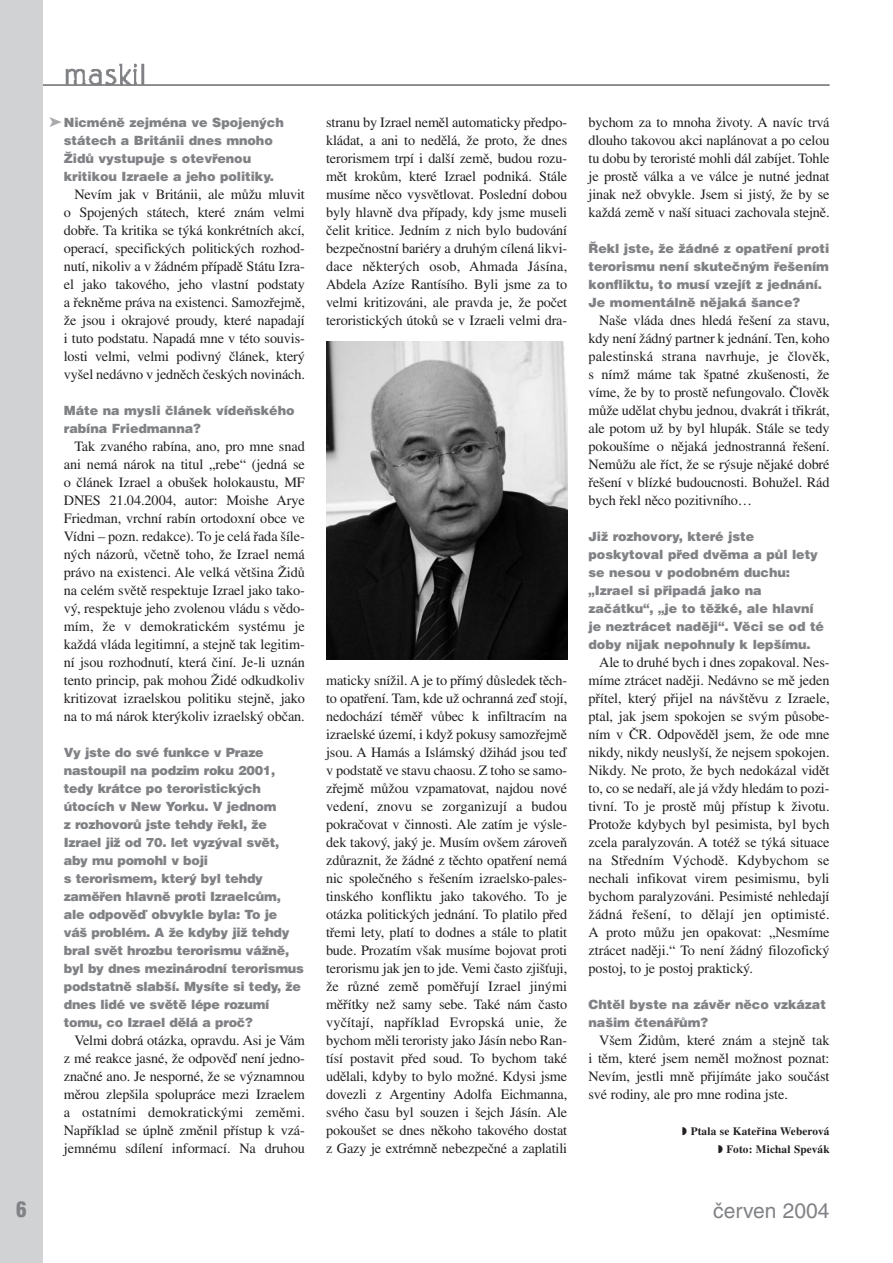
<style>
.page{position:relative;width:893px;height:1263px;background:#fff}
.page>*{position:absolute;margin:0;border:0;box-sizing:border-box;transform-origin:0 0}
.t1{font:21px "Helvetica CE";color:#808285}
.t2{font:900 21px "Helvetica Condensed CE";color:#808285}
.t3{font:14.25px/18px "Times CE";letter-spacing:-.01em;color:#231f20;text-align:justify}
.t4{font:900 12.75px/18px "Helvetica CE";letter-spacing:-.005em;color:#808285}
.t5{font:700 11.25px/18px "Times CE";letter-spacing:.015em;color:#231f20;text-align:right}
</style>
<div class="page">
<hr style="left:37px;top:85px;width:792px;height:1px;background:#231f20">
<div style="left:0;top:0;width:43px;height:1263px;background:#d1d2d4"></div>
<img style="left:65px;top:63px;width:80px;height:23px">
<img style="left:326px;top:341px;width:241px;height:318px">
<p class="t4" style="left:64px;top:115px;width:221px">Nicméně zejména ve Spojených státech a Británii dnes mnoho<br>Židů vystupuje s otevřenou kritikou Izraele a jeho politiky.</p>
<p class="t3" style="left:64px;top:187px;width:242px;text-indent:11px">Nevím jak v Británii, ale můžu mluvit o Spojených státech, které znám velmi dobře. Ta kritika se týká konkrétních akcí, operací, specifických politických rozhod&shy;nutí, nikoliv a v žádném případě Státu Izra&shy;el jako takového, jeho vlastní podstaty a řekněme práva na existenci. Samozřejmě, že jsou i okrajové proudy, které napadají i tuto podstatu. Napadá mne v této souvis&shy;losti velmi, velmi podivný článek, který vyšel nedávno v jedněch českých novinách.</p>
<p class="t4" style="left:64px;top:403px;width:232px">Máte na mysli článek vídeňského rabína Friedmanna?</p>
<p class="t3" style="left:64px;top:439px;width:242px;text-indent:11px">Tak zvaného rabína, ano, pro mne snad ani nemá nárok na titul „rebe“ (jedná se o článek Izrael a obušek holokaustu, MF DNES 21.04.2004, autor: Moishe Arye Friedman, vrchní rabín ortodoxní obce ve Vídni – pozn. redakce). To je celá řada šíle&shy;ných názorů, včetně toho, že Izrael nemá právo na existenci. Ale velká většina Židů na celém světě respektuje Izrael jako tako&shy;vý, respektuje jeho zvolenou vládu s vědo&shy;mím, že v demokratickém systému je každá vláda legitimní, a stejně tak legitim&shy;ní jsou rozhodnutí, která činí. Je-li uznán tento princip, pak mohou Židé odkudkoliv kritizovat izraelskou politiku stejně, jako na to má nárok kterýkoliv izraelský občan.</p>
<p class="t4" style="left:64px;top:745px;width:241px">Vy jste do své funkce v Praze nastoupil na podzim roku 2001, tedy krátce po teroristických útocích v New Yorku. V jednom<br>z rozhovorů jste tehdy řekl, že<br>Izrael již od 70. let vyzýval svět, aby mu pomohl v boji<br>s terorismem, který byl tehdy zaměřen hlavně proti Izraelcům, ale odpověď obvykle byla: To je váš problém. A že kdyby již tehdy bral svět hrozbu terorismu vážně, byl by dnes mezinárodní terorismus podstatně slabší. Mysíte si tedy, že dnes lidé ve světě lépe rozumí tomu, co Izrael dělá a proč?</p>
<p class="t3" style="left:64px;top:1033px;width:242px;text-indent:11px">Velmi dobrá otázka, opravdu. Asi je Vám z mé reakce jasné, že odpověď není jedno&shy;značné ano. Je nesporné, že se významnou měrou zlepšila spolupráce mezi Izraelem a ostatními demokratickými zeměmi.<br>Například se úplně změnil přístup k vzá&shy;jemnému sdílení informací. Na druhou</p>
<p class="t3" style="left:326px;top:115px;width:242px">stranu by Izrael neměl automaticky předpo&shy;kládat, a ani to nedělá, že proto, že dnes terorismem trpí i další země, budou rozu&shy;mět krokům, které Izrael podniká. Stále musíme něco vysvětlovat. Poslední dobou byly hlavně dva případy, kdy jsme museli čelit kritice. Jedním z nich bylo budování bezpečnostní bariéry a druhým cílená likvi&shy;dace některých osob, Ahmada Jásína, Abdela Azíze Rantísího. Byli jsme za to velmi kritizováni, ale pravda je, že počet teroristických útoků se v Izraeli velmi dra-</p>
<p class="t3" style="left:326px;top:673px;width:242px">maticky snížil. A je to přímý důsledek těch&shy;to opatření. Tam, kde už ochranná zeď stojí, nedochází téměř vůbec k infiltracím na izraelské území, i když pokusy samozřejmě jsou. A Hamás a Islámský džihád jsou teď v podstatě ve stavu chaosu. Z toho se samo&shy;zřejmě můžou vzpamatovat, najdou nové vedení, znovu se zorganizují a budou pokračovat v činnosti. Ale zatím je výsle&shy;dek takový, jaký je. Musím ovšem zároveň zdůraznit, že žádné z těchto opatření nemá nic společného s řešením izraelsko-pales&shy;tinského konfliktu jako takového. To je otázka politických jednání. To platilo před třemi lety, platí to dodnes a stále to platit bude. Prozatím však musíme bojovat proti terorismu jak jen to jde. Vemi často zjišťuji, že různé země poměřují Izrael jinými měřítky než samy sebe. Také nám často vyčítají, například Evropská unie, že bychom měli teroristy jako Jásín nebo Ran&shy;tísí postavit před soud. To bychom také udělali, kdyby to bylo možné. Kdysi jsme dovezli z Argentiny Adolfa Eichmanna, svého času byl souzen i šejch Jásín. Ale pokoušet se dnes někoho takového dostat z Gazy je extrémně nebezpečné a zaplatili</p>
<p class="t3" style="left:588px;top:115px;width:242px">bychom za to mnoha životy. A navíc trvá dlouho takovou akci naplánovat a po celou tu dobu by teroristé mohli dál zabíjet. Tohle je prostě válka a ve válce je nutné jednat jinak než obvykle. Jsem si jistý, že by se každá země v naší situaci zachovala stejně.</p>
<p class="t4" style="left:588px;top:241px;width:242px">Řekl jste, že žádné z opatření proti terorismu není skutečným řešením konfliktu, to musí vzejít z jednání.<br>Je momentálně nějaká šance?</p>
<p class="t3" style="left:588px;top:313px;width:242px;text-indent:11px">Naše vláda dnes hledá řešení za stavu, kdy není žádný partner k jednání. Ten, koho palestinská strana navrhuje, je člověk, s nímž máme tak špatné zkušenosti, že víme, že by to prostě nefungovalo. Člověk může udělat chybu jednou, dvakrát i třikrát, ale potom už by byl hlupák. Stále se tedy pokoušíme o nějaká jednostranná řešení.<br>Nemůžu ale říct, že se rýsuje nějaké dobré řešení v blízké budoucnosti. Bohužel. Rád bych řekl něco pozitivního…</p>
<p class="t4" style="left:588px;top:529px;width:237px">Již rozhovory, které jste poskytoval před dvěma a půl lety se nesou v podobném duchu: „Izrael si připadá jako na začátku“, „je to těžké, ale hlavní je neztrácet naději“. Věci se od té doby nijak nepohnuly k lepšímu.</p>
<p class="t3" style="left:588px;top:655px;width:242px;text-indent:11px">Ale to druhé bych i dnes zopakoval. Nes&shy;míme ztrácet naději. Nedávno se mě jeden přítel, který přijel na návštěvu z Izraele, ptal, jak jsem spokojen se svým působe&shy;ním v ČR. Odpověděl jsem, že ode mne nikdy, nikdy neuslyší, že nejsem spokojen.<br>Nikdy. Ne proto, že bych nedokázal vidět to, co se nedaří, ale já vždy hledám to pozi&shy;tivní. To je prostě můj přístup k životu.<br>Protože kdybych byl pesimista, byl bych zcela paralyzován. A totéž se týká situace na Středním Východě. Kdybychom se nechali infikovat virem pesimismu, byli bychom paralyzováni. Pesimisté nehledají žádná řešení, to dělají jen optimisté.<br>A proto můžu jen opakovat: „Nesmíme ztrácet naději.“ To není žádný filozofický postoj, to je postoj praktický.</p>
<p class="t4" style="left:588px;top:997px;width:239px">Chtěl byste na závěr něco vzkázat našim čtenářům?</p>
<p class="t3" style="left:588px;top:1033px;width:242px;text-indent:11px">Všem Židům, které znám a stejně tak i těm, které jsem neměl možnost poznat:<br>Nevím, jestli mně přijímáte jako součást své rodiny, ale pro mne rodina jste.</p>
<p class="t5" style="left:682px;top:1123px;width:149px">◗ Ptala se Kateřina Weberová ◗ Foto: Michal Spevák</p>
<h1 class="t2" style="left:16px;top:1201px;width:12px">6</h1>
<h1 class="t1" style="left:713px;top:1202px;width:118px">červen 2004</h1>
</div>
